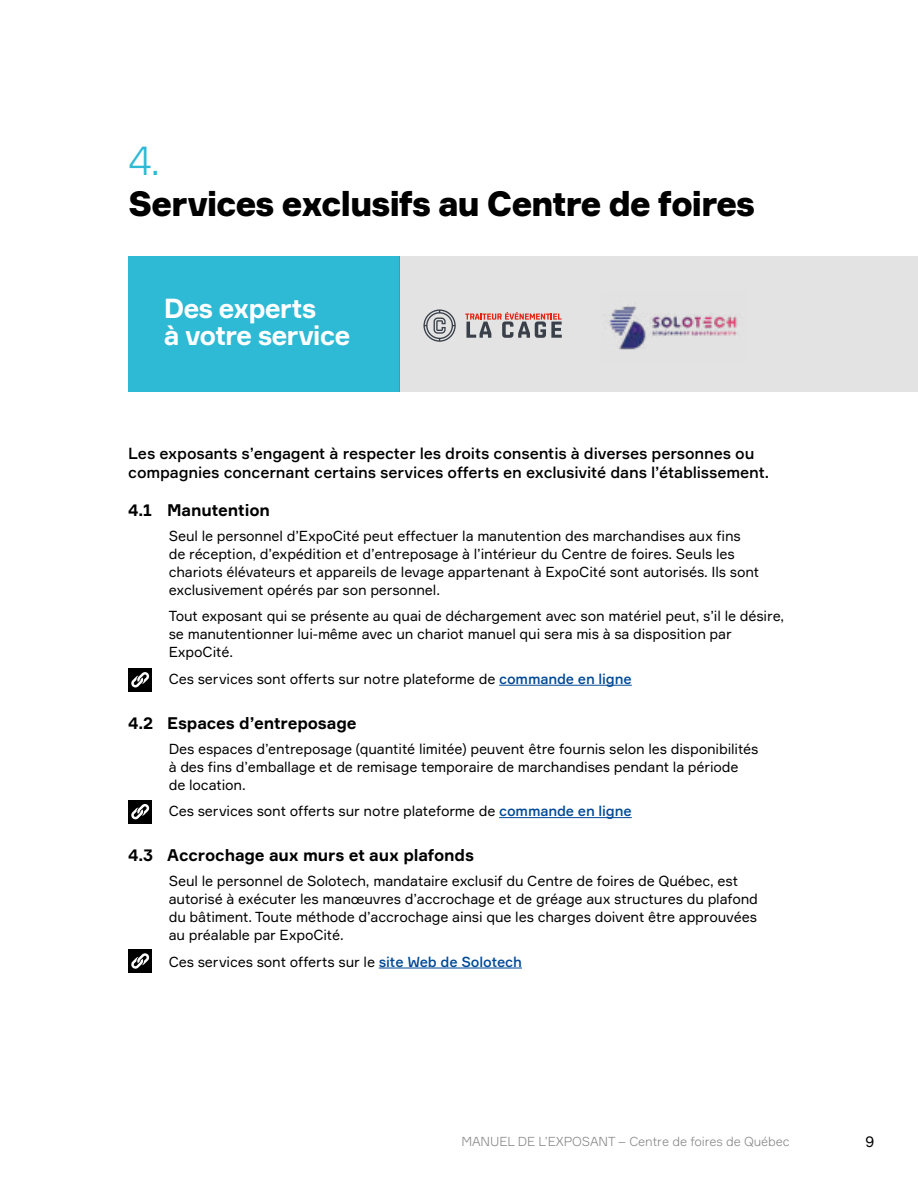
<style>
.page{position:relative;width:918px;height:1188px;background:#fff}
.page>*{position:absolute;margin:0;border:0;box-sizing:border-box;transform-origin:0 0}
.t1{font:300 40.5px "Formular";color:#2ebad5}
.t2{font:900 34.5px "Formular";letter-spacing:-.04em;color:#000}
.t3{font:700 27px/27px "Formular";letter-spacing:-.04em;color:#fff}
.t4{font:700 16.5px "Formular";letter-spacing:-.01em;color:#000}
.t5{font:500 15.75px/18.9px "Formular";letter-spacing:-.01em;color:#000}
.t6{font:15px "Formular";color:#000}
.t7{font:14.25px/18px "Formular";letter-spacing:-.01em;color:#000}
.t8{font:300 12.75px "Formular";letter-spacing:-.01em;color:#878787}
.s1{font-weight:500;color:#004996}
</style>
<div class="page">
<div style="left:400px;top:256px;width:518px;height:136px;background:#e3e3e3"></div>
<div style="left:128px;top:256px;width:272px;height:136px;background:#2ebad5"></div>
<hr style="left:499px;top:685px;width:133px;height:1px;background:#004996">
<hr style="left:499px;top:817px;width:133px;height:1px;background:#004996">
<hr style="left:379px;top:968px;width:143px;height:1px;background:#004996">
<div style="left:128px;top:668px;width:24px;height:24px;background:#000"></div>
<svg style="left:131px;top:672px;width:19px;height:15px"></svg>
<div style="left:128px;top:800px;width:24px;height:24px;background:#000"></div>
<svg style="left:131px;top:804px;width:19px;height:15px"></svg>
<div style="left:128px;top:949px;width:24px;height:24px;background:#000"></div>
<svg style="left:131px;top:953px;width:19px;height:16px"></svg>
<svg style="left:423px;top:309px;width:33px;height:33px"></svg>
<svg style="left:465px;top:312px;width:97px;height:26px"></svg>
<img style="left:608px;top:306px;width:130px;height:44px">
<h1 class="t1" style="left:128px;top:136px;width:33px">4.</h1>
<h2 class="t2" style="left:128px;top:182px;width:629px">Services exclusifs au Centre de foires</h2>
<h3 class="t3" style="left:164px;top:295px;width:188px">Des experts<br>à votre service</h3>
<p class="t5" style="left:128px;top:443px;width:642px">Les exposants s’engagent à respecter les droits consentis à diverses personnes ou compagnies concernant certains services offerts en exclusivité dans l’établissement.</p>
<p class="t4" style="left:128px;top:500px;width:143px">4.1 Manutention</p>
<p class="t7" style="left:169px;top:526px;width:592px">Seul le personnel d’ExpoCité peut effectuer la manutention des marchandises aux fins de réception, d’expédition et d’entreposage à l’intérieur du Centre de foires. Seuls les chariots élévateurs et appareils de levage appartenant à ExpoCité sont autorisés. Ils sont exclusivement opérés par son personnel.</p>
<p class="t7" style="left:169px;top:607px;width:617px">Tout exposant qui se présente au quai de déchargement avec son matériel peut, s’il le désire, se manutentionner lui-même avec un chariot manuel qui sera mis à sa disposition par<br>ExpoCité.</p>
<p class="t7" style="left:169px;top:669px;width:465px">Ces services sont offerts sur notre plateforme de <span class="s1">commande en ligne</span></p>
<p class="t4" style="left:128px;top:713px;width:230px">4.2 Espaces d’entreposage</p>
<p class="t7" style="left:169px;top:739px;width:591px">Des espaces d’entreposage (quantité limitée) peuvent être fournis selon les disponibilités à des fins d’emballage et de remisage temporaire de marchandises pendant la période de location.</p>
<p class="t7" style="left:169px;top:802px;width:465px">Ces services sont offerts sur notre plateforme de <span class="s1">commande en ligne</span></p>
<p class="t4" style="left:128px;top:845px;width:347px">4.3 Accrochage aux murs et aux plafonds</p>
<p class="t7" style="left:169px;top:872px;width:591px">Seul le personnel de Solotech, mandataire exclusif du Centre de foires de Québec, est autorisé à exécuter les manœuvres d’accrochage et de gréage aux structures du plafond du bâtiment. Toute méthode d’accrochage ainsi que les charges doivent être approuvées au préalable par ExpoCité.</p>
<p class="t7" style="left:169px;top:952px;width:355px">Ces services sont offerts sur le <span class="s1">site Web de Solotech</span></p>
<p class="t8" style="left:461px;top:1134px;width:330px">MANUEL DE L’EXPOSANT – Centre de foires de Québec</p>
<p class="t6" style="left:865px;top:1133px;width:10px">9</p>
</div>
